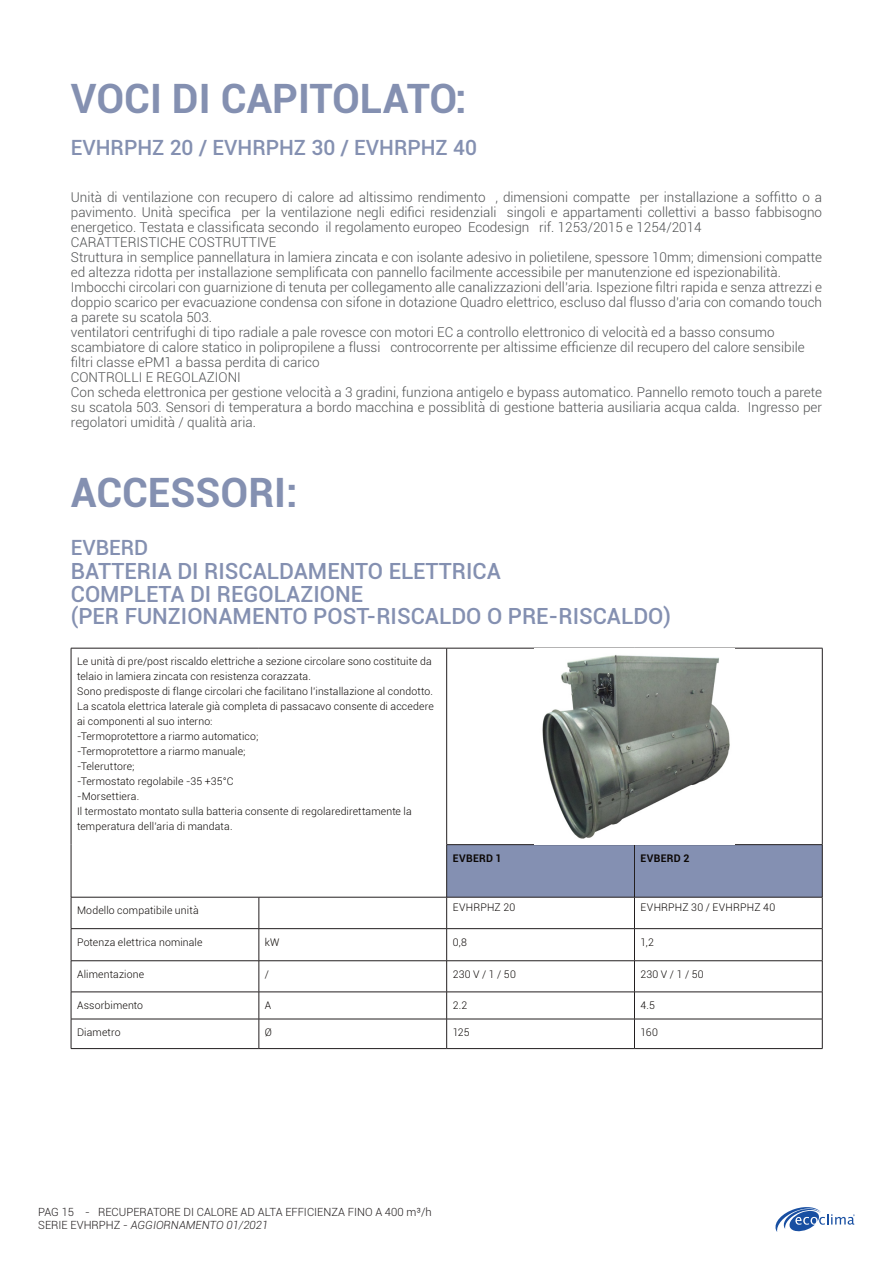
<style>
.page{position:relative;width:893px;height:1263px;background:#fff}
.page>*{position:absolute;margin:0;border:0;box-sizing:border-box;transform-origin:0 0}
.Titolo{font:700 40.5px "Roboto";color:#8490b1}
.t1{font:500 22.35px "Roboto";color:#8490b1}
.t2{font:500 21px "Roboto";color:#8490b1}
.Testo{font:300 13.5px/15px "Roboto";color:#4f5152;text-align:justify}
.t3{font:300 11.25px/13.5px "Roboto";color:#231f20}
.Testo-2{font:300 10.5px/15px "Roboto";letter-spacing:.015em;color:#0c0806}
.Testo-3{font:700 10.5px "Roboto";letter-spacing:.025em;color:#0c0806}
.s1{font-style:italic}
</style>
<div class="page">
<svg style="left:775px;top:1207px;width:80px;height:25px"></svg>
<svg style="left:72px;top:649px;width:750px;height:399px"></svg>
<div style="left:447px;top:845px;width:375px;height:52px;background:#8490b2"></div>
<hr style="left:71px;top:648px;width:188px;height:1px;background:#231f20">
<hr style="left:71px;top:648px;width:1px;height:197px;background:#231f20">
<hr style="left:259px;top:648px;width:188px;height:1px;background:#231f20">
<hr style="left:447px;top:648px;width:187px;height:1px;background:#231f20">
<hr style="left:446px;top:648px;width:1px;height:196px;background:#231f20">
<hr style="left:634px;top:648px;width:188px;height:1px;background:#231f20">
<hr style="left:822px;top:648px;width:1px;height:196px;background:#231f20">
<hr style="left:71px;top:845px;width:1px;height:52px;background:#231f20">
<hr style="left:446px;top:844px;width:188px;height:1px;background:#231f20">
<hr style="left:446px;top:845px;width:1px;height:52px;background:#231f20">
<hr style="left:634px;top:844px;width:188px;height:1px;background:#231f20">
<hr style="left:634px;top:845px;width:1px;height:52px;background:#231f20">
<hr style="left:822px;top:845px;width:1px;height:52px;background:#231f20">
<hr style="left:71px;top:897px;width:188px;height:1px;background:#231f20">
<hr style="left:71px;top:897px;width:1px;height:31px;background:#231f20">
<hr style="left:259px;top:897px;width:188px;height:1px;background:#231f20">
<hr style="left:259px;top:897px;width:1px;height:31px;background:#231f20">
<hr style="left:447px;top:897px;width:187px;height:1px;background:#231f20">
<hr style="left:446px;top:897px;width:1px;height:31px;background:#231f20">
<hr style="left:634px;top:897px;width:188px;height:1px;background:#231f20">
<hr style="left:634px;top:897px;width:1px;height:31px;background:#231f20">
<hr style="left:822px;top:897px;width:1px;height:31px;background:#231f20">
<hr style="left:71px;top:928px;width:188px;height:1px;background:#231f20">
<hr style="left:71px;top:929px;width:1px;height:31px;background:#231f20">
<hr style="left:259px;top:928px;width:188px;height:1px;background:#231f20">
<hr style="left:259px;top:929px;width:1px;height:31px;background:#231f20">
<hr style="left:447px;top:928px;width:187px;height:1px;background:#231f20">
<hr style="left:446px;top:929px;width:1px;height:31px;background:#231f20">
<hr style="left:634px;top:928px;width:188px;height:1px;background:#231f20">
<hr style="left:634px;top:929px;width:1px;height:31px;background:#231f20">
<hr style="left:822px;top:929px;width:1px;height:31px;background:#231f20">
<hr style="left:71px;top:960px;width:188px;height:1px;background:#231f20">
<hr style="left:71px;top:961px;width:1px;height:31px;background:#231f20">
<hr style="left:259px;top:960px;width:188px;height:1px;background:#231f20">
<hr style="left:259px;top:961px;width:1px;height:31px;background:#231f20">
<hr style="left:447px;top:960px;width:187px;height:1px;background:#231f20">
<hr style="left:446px;top:961px;width:1px;height:31px;background:#231f20">
<hr style="left:634px;top:960px;width:188px;height:1px;background:#231f20">
<hr style="left:634px;top:961px;width:1px;height:31px;background:#231f20">
<hr style="left:822px;top:961px;width:1px;height:31px;background:#231f20">
<hr style="left:71px;top:992px;width:188px;height:1px;background:#231f20">
<hr style="left:259px;top:992px;width:188px;height:1px;background:#231f20">
<hr style="left:447px;top:992px;width:187px;height:1px;background:#231f20">
<hr style="left:634px;top:992px;width:188px;height:1px;background:#231f20">
<hr style="left:71px;top:1019px;width:188px;height:1px;background:#231f20">
<svg style="left:71px;top:992px;width:1px;height:56px"></svg>
<hr style="left:259px;top:1019px;width:188px;height:1px;background:#231f20">
<svg style="left:259px;top:992px;width:1px;height:56px"></svg>
<hr style="left:447px;top:1019px;width:187px;height:1px;background:#231f20">
<svg style="left:446px;top:992px;width:1px;height:56px"></svg>
<hr style="left:634px;top:1019px;width:188px;height:1px;background:#231f20">
<svg style="left:634px;top:992px;width:1px;height:56px"></svg>
<svg style="left:822px;top:992px;width:1px;height:56px"></svg>
<hr style="left:71px;top:1048px;width:188px;height:1px;background:#231f20">
<hr style="left:259px;top:1048px;width:188px;height:1px;background:#231f20">
<hr style="left:447px;top:1048px;width:187px;height:1px;background:#231f20">
<hr style="left:634px;top:1048px;width:188px;height:1px;background:#231f20">
<img style="left:535px;top:648px;width:199px;height:196px">
<p class="Titolo" style="left:71px;top:70px;width:397px">VOCI DI CAPITOLATO:</p>
<p class="t2" style="left:71px;top:133px;width:408px">EVHRPHZ 20 / EVHRPHZ 30 / EVHRPHZ 40</p>
<p class="Testo" style="left:71px;top:189px;width:753px">Unità di ventilazione con recupero di calore ad altissimo rendimento , dimensioni compatte per installazione a soffitto o a pavimento. Unità specifica per la ventilazione negli edifici residenziali singoli e appartamenti collettivi a basso fabbisogno energetico. Testata e classificata secondo il regolamento europeo Ecodesign rif. 1253/2015 e 1254/2014</p>
<p class="Testo" style="left:71px;top:234px;width:207px">CARATTERISTICHE COSTRUTTIVE</p>
<p class="Testo" style="left:71px;top:249px;width:753px">Struttura in semplice pannellatura in lamiera zincata e con isolante adesivo in polietilene, spessore 10mm; dimensioni compatte ed altezza ridotta per installazione semplificata con pannello facilmente accessibile per manutenzione ed ispezionabilità.</p>
<p class="Testo" style="left:71px;top:279px;width:753px">Imbocchi circolari con guarnizione di tenuta per collegamento alle canalizzazioni dell’aria. Ispezione filtri rapida e senza attrezzi e doppio scarico per evacuazione condensa con sifone in dotazione Quadro elettrico, escluso dal flusso d’aria con comando touch a parete su scatola 503.</p>
<p class="Testo" style="left:71px;top:324px;width:705px">ventilatori centrifughi di tipo radiale a pale rovesce con motori EC a controllo elettronico di velocità ed a basso consumo</p>
<p class="Testo" style="left:71px;top:339px;width:735px">scambiatore di calore statico in polipropilene a flussi controcorrente per altissime efficienze dil recupero del calore sensibile</p>
<p class="Testo" style="left:71px;top:354px;width:250px">filtri classe ePM1 a bassa perdita di carico</p>
<p class="Testo" style="left:71px;top:369px;width:172px">CONTROLLI E REGOLAZIONI</p>
<p class="Testo" style="left:71px;top:384px;width:753px">Con scheda elettronica per gestione velocità a 3 gradini, funziona antigelo e bypass automatico. Pannello remoto touch a parete su scatola 503. Sensori di temperatura a bordo macchina e possiblità di gestione batteria ausiliaria acqua calda. Ingresso per regolatori umidità / qualità aria.</p>
<p class="Titolo" style="left:71px;top:464px;width:228px">ACCESSORI:</p>
<p class="t2" style="left:71px;top:533px;width:79px">EVBERD</p>
<p class="t1" style="left:71px;top:556px;width:431px">BATTERIA DI RISCALDAMENTO ELETTRICA</p>
<p class="t1" style="left:71px;top:578px;width:294px">COMPLETA DI REGOLAZIONE</p>
<p class="t1" style="left:71px;top:601px;width:602px">(PER FUNZIONAMENTO POST-RISCALDO O PRE-RISCALDO)</p>
<p class="Testo-2" style="left:77px;top:654px;width:356px">Le unità di pre/post riscaldo elettriche a sezione circolare sono costituite da telaio in lamiera zincata con resistenza corazzata.</p>
<p class="Testo-2" style="left:77px;top:684px;width:357px">Sono predisposte di flange circolari che facilitano l’installazione al condotto.</p>
<p class="Testo-2" style="left:77px;top:699px;width:358px">La scatola elettrica laterale già completa di passacavo consente di accedere ai componenti al suo interno:</p>
<p class="Testo-2" style="left:77px;top:729px;width:183px">-Termoprotettore a riarmo automatico;</p>
<p class="Testo-2" style="left:77px;top:744px;width:170px">-Termoprotettore a riarmo manuale;</p>
<p class="Testo-2" style="left:77px;top:759px;width:59px">-Teleruttore;</p>
<p class="Testo-2" style="left:77px;top:774px;width:158px">-Termostato regolabile -35 +35°C</p>
<p class="Testo-2" style="left:77px;top:789px;width:64px">-Morsettiera.</p>
<p class="Testo-2" style="left:77px;top:804px;width:336px">Il termostato montato sulla batteria consente di regolaredirettamente la temperatura dell’aria di mandata.</p>
<p class="Testo-3" style="left:453px;top:850px;width:50px">EVBERD 1</p>
<p class="Testo-3" style="left:640px;top:850px;width:50px">EVBERD 2</p>
<p class="Testo-2" style="left:77px;top:903px;width:123px">Modello compatibile unità</p>
<p class="Testo-2" style="left:453px;top:899px;width:64px">EVHRPHZ 20</p>
<p class="Testo-2" style="left:640px;top:899px;width:136px">EVHRPHZ 30 / EVHRPHZ 40</p>
<p class="Testo-2" style="left:77px;top:934px;width:127px">Potenza elettrica nominale</p>
<p class="Testo-2" style="left:265px;top:934px;width:16px">kW</p>
<p class="Testo-2" style="left:453px;top:934px;width:16px">0,8</p>
<p class="Testo-2" style="left:640px;top:934px;width:15px">1,2</p>
<p class="Testo-2" style="left:77px;top:966px;width:69px">Alimentazione</p>
<p class="Testo-2" style="left:265px;top:966px;width:6px">/</p>
<p class="Testo-2" style="left:453px;top:966px;width:65px">230 V / 1 / 50</p>
<p class="Testo-2" style="left:640px;top:966px;width:65px">230 V / 1 / 50</p>
<p class="Testo-2" style="left:77px;top:997px;width:68px">Assorbimento</p>
<p class="Testo-2" style="left:265px;top:997px;width:8px">A</p>
<p class="Testo-2" style="left:453px;top:997px;width:16px">2.2</p>
<p class="Testo-2" style="left:640px;top:997px;width:16px">4.5</p>
<p class="Testo-2" style="left:77px;top:1024px;width:45px">Diametro</p>
<p class="Testo-2" style="left:265px;top:1024px;width:9px">Ø</p>
<p class="Testo-2" style="left:453px;top:1024px;width:18px">125</p>
<p class="Testo-2" style="left:640px;top:1024px;width:19px">160</p>
<p class="t3" style="left:38px;top:1204px;width:395px">PAG 15 - RECUPERATORE DI CALORE AD ALTA EFFICIENZA FINO A 400 m³/h<br>SERIE EVHRPHZ - <span class="s1">AGGIORNAMENTO 01/2021</span></p>
</div>
